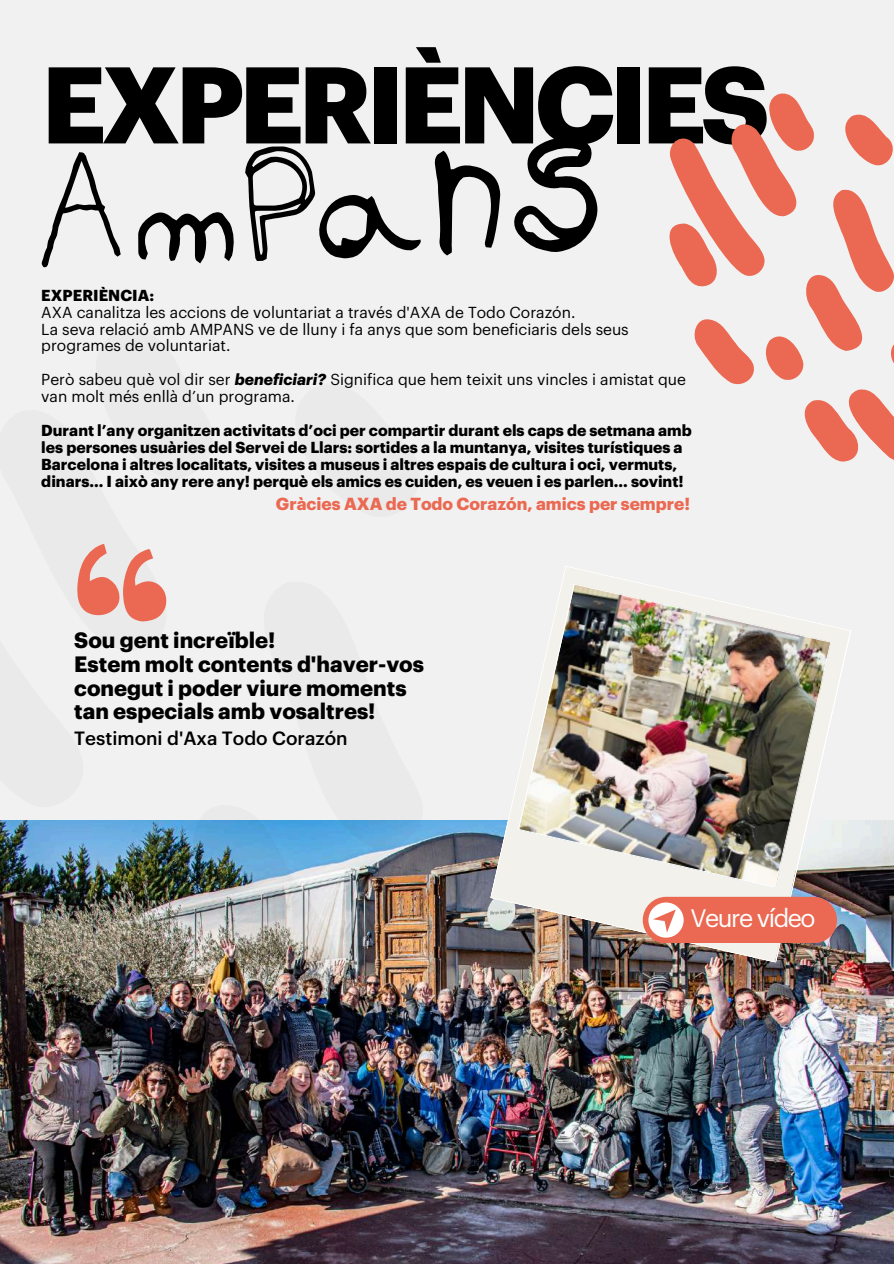
<style>
.page{position:relative;width:894px;height:1264px;background:#fff}
.page>*{position:absolute;margin:0;border:0;box-sizing:border-box;transform-origin:0 0}
.t1{font:700 106.35px "Graphik";letter-spacing:-.055em;color:#000}
.t2{font:24.9px "Graphik Trial";letter-spacing:-.06em;color:#fff}
.t3{font:700 21.75px/23.7px "Graphik";color:#000}
.t4{font:500 18.75px "Graphik";color:#000}
.t5{font:700 17.1px "Graphik";color:#eb6952}
.t6{font:700 15.6px/16.8px "Graphik";color:#000}
.t7{font:15.6px/16.8px "Graphik";color:#000}
.s1{font-weight:700;font-style:italic}
.s2{font-family:"Noto Sans"}
</style>
<div class="page">
<div style="left:0;top:0;width:893px;height:1263px;background:#f1f1f1"></div>
<img style="left:582px;top:820px;width:311px;height:443px">
<img style="left:0;top:1092px;width:582px;height:171px">
<img style="left:0;top:543px;width:582px;height:549px">
<svg style="left:41px;top:152px;width:80px;height:115px"></svg>
<svg style="left:138px;top:212px;width:96px;height:52px"></svg>
<svg style="left:245px;top:146px;width:176px;height:115px"></svg>
<svg style="left:434px;top:137px;width:164px;height:119px"></svg>
<svg style="left:737px;top:384px;width:156px;height:77px"></svg>
<svg style="left:669px;top:93px;width:224px;height:291px"></svg>
<svg style="left:490px;top:566px;width:28px;height:396px"></svg>
<img style="left:518px;top:565px;width:333px;height:397px">
<svg style="left:77px;top:544px;width:91px;height:77px"></svg>
<div style="left:642px;top:896px;width:194px;height:46px;background:#eb6952;border-radius:23px"></div>
<div style="left:648px;top:902px;width:35px;height:35px;background:#fff;border-radius:50%"></div>
<svg style="left:652px;top:909px;width:23px;height:23px"></svg>
<h1 class="t1" style="left:41px;top:56px;width:729px">EXPERIÈNCIES</h1>
<p class="t6" style="left:41px;top:287px;width:114px">EXPERIÈNCIA:</p>
<p class="t7" style="left:41px;top:304px;width:588px">AXA canalitza les accions de voluntariat a través d'AXA de Todo Corazón.<br>La seva relació amb AMPANS ve de lluny i fa anys que som beneficiaris dels seus programes de voluntariat.</p>
<p class="t7" style="left:41px;top:372px;width:646px">Però sabeu què vol dir ser <span class="s1">beneficiari?</span> Significa que hem teixit uns vincles i amistat que van molt més enllà d’un programa.</p>
<p class="t6" style="left:41px;top:422px;width:651px">Durant l’any organitzen activitats d’oci per compartir durant els caps de setmana amb les persones usuàries del Servei de Llars: sortides a la muntanya, visites turístiques a Barcelona i altres localitats, visites a museus i altres espais de cultura i oci, vermuts, dinars... I això any rere any! perquè els amics es cuiden, es veuen i es parlen... sovint!</p>
<p class="t5" style="left:276px;top:495px;width:415px">Gràcies AXA de Todo Corazón, amics per sempre!</p>
<h3 class="t3" style="left:74px;top:629px;width:351px">Sou gent increïble!<br>Estem molt contents d'haver-vos conegut i poder viure moments tan especials amb vosaltres!</h3>
<p class="t4" style="left:74px;top:729px;width:275px">Testimoni d'Axa Todo Corazón</p>
<h2 class="t2" style="left:690px;top:906px;width:127px">Veure v<span class="s2">í</span>deo</h2>
</div>
